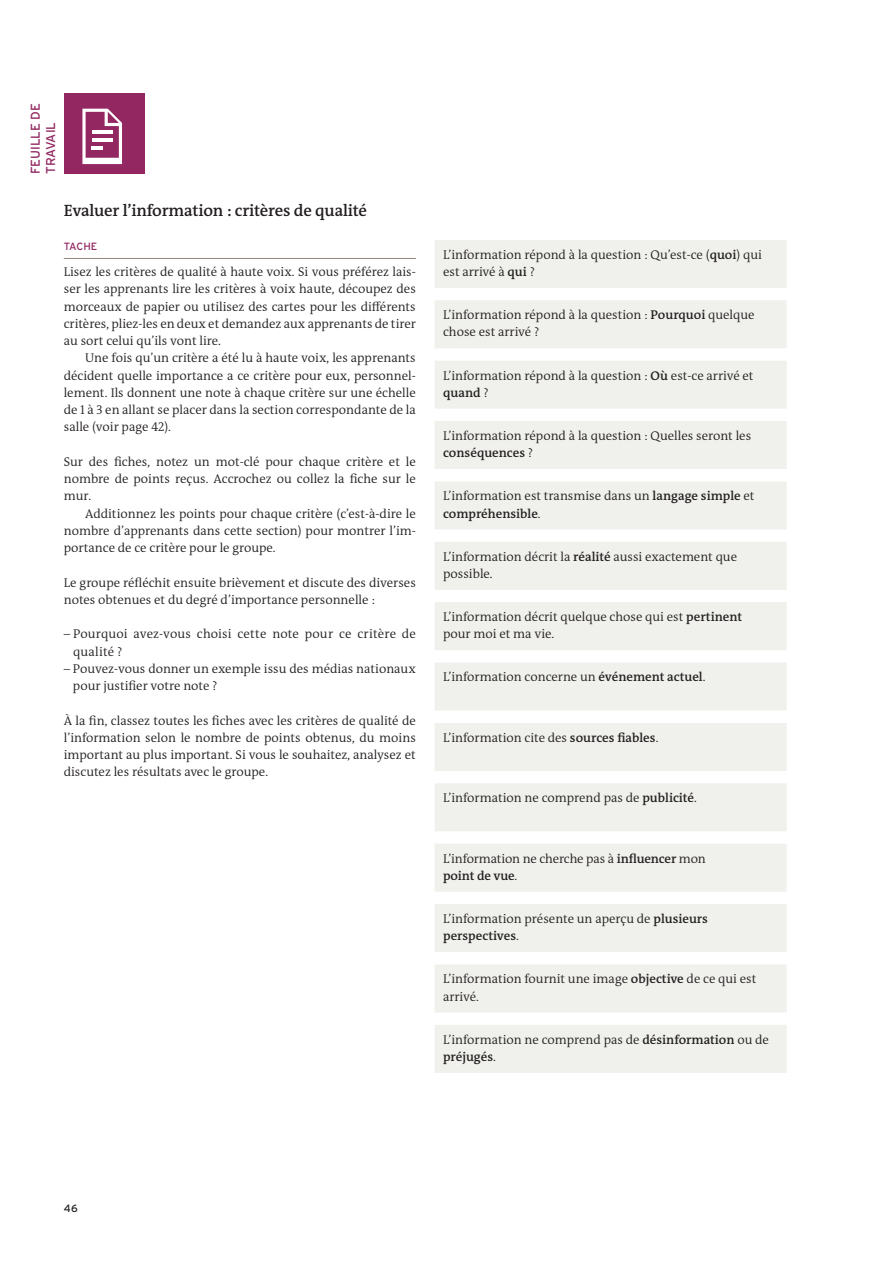
<style>
.page{position:relative;width:893px;height:1263px;background:#fff}
.page>*{position:absolute;margin:0;border:0;box-sizing:border-box;transform-origin:0 0}
.t1{font:600 16.5px "DW The Antiqua B W6";letter-spacing:-.01em;color:#231f20}
.t2{font:300 12.75px/17.2px "DW The Antiqua B W4";color:#231f20}
.t3{font:600 12.75px "DW The Antiqua B W6";color:#231f20}
.t4{font:12.75px/15.3px "Interstate DW";color:#922761}
.t5{font:10.5px "Interstate DW";letter-spacing:-.01em;color:#922761}
.t6{font:10.5px "Interstate DW";color:#231f20}
.s1{font-family:"DW The Antiqua B W6";font-weight:600}
.s2{font-family:"DW The Antiqua B W4";font-weight:300}
</style>
<div class="page">
<hr style="left:64px;top:258px;width:352px;height:1px;background:#918779">
<div style="left:435px;top:240px;width:352px;height:48px;background:#f0f0ec"></div>
<div style="left:435px;top:300px;width:352px;height:48px;background:#f0f0ec"></div>
<div style="left:435px;top:361px;width:352px;height:48px;background:#f0f0ec"></div>
<div style="left:435px;top:421px;width:352px;height:48px;background:#f0f0ec"></div>
<div style="left:435px;top:481px;width:352px;height:48px;background:#f0f0ec"></div>
<div style="left:435px;top:542px;width:352px;height:48px;background:#f0f0ec"></div>
<div style="left:435px;top:602px;width:352px;height:48px;background:#f0f0ec"></div>
<div style="left:435px;top:662px;width:352px;height:48px;background:#f0f0ec"></div>
<div style="left:435px;top:723px;width:352px;height:48px;background:#f0f0ec"></div>
<div style="left:435px;top:783px;width:352px;height:48px;background:#f0f0ec"></div>
<div style="left:435px;top:844px;width:352px;height:48px;background:#f0f0ec"></div>
<div style="left:435px;top:904px;width:352px;height:48px;background:#f0f0ec"></div>
<div style="left:435px;top:964px;width:352px;height:48px;background:#f0f0ec"></div>
<div style="left:435px;top:1025px;width:352px;height:48px;background:#f0f0ec"></div>
<div style="left:64px;top:94px;width:81px;height:80px;background:#922761"></div>
<svg style="left:82px;top:109px;width:40px;height:55px"></svg>
<p class="t4" style="left:28px;top:174px;width:72px;rotate:-90deg">FEUILLE DE<br>TRAVAIL</p>
<p class="t1" style="left:64px;top:199px;width:305px">Evaluer l’information : critères de qualité</p>
<p class="t5" style="left:64px;top:240px;width:35px">TACHE</p>
<p class="t2" style="left:64px;top:263px;width:354px;text-align:justify">Lisez les critères de qualité à haute voix. Si vous préférez lais&shy;ser les apprenants lire les critères à voix haute, découpez des morceaux de papier ou utilisez des cartes pour les différents critères, pliez-les en deux et demandez aux apprenants de tirer au sort celui qu’ils vont lire.</p>
<p class="t2" style="left:64px;top:349px;width:354px;text-align:justify;text-indent:21px">Une fois qu’un critère a été lu à haute voix, les apprenants décident quelle importance a ce critère pour eux, personnel&shy;lement. Ils donnent une note à chaque critère sur une échelle de 1 à 3 en allant se placer dans la section correspondante de la salle (voir page 42).</p>
<p class="t2" style="left:64px;top:453px;width:354px;text-align:justify">Sur des fiches, notez un mot-clé pour chaque critère et le nombre de points reçus. Accrochez ou collez la fiche sur le mur.</p>
<p class="t2" style="left:64px;top:505px;width:354px;text-align:justify;text-indent:21px">Additionnez les points pour chaque critère (c’est-à-dire le nombre d’apprenants dans cette section) pour montrer l’im&shy;portance de ce critère pour le groupe.</p>
<p class="t2" style="left:64px;top:574px;width:354px">Le groupe réfléchit ensuite brièvement et discute des diverses notes obtenues et du degré d’importance personnelle :</p>
<p class="t2" style="left:73px;top:625px;width:344px;text-indent:-9px">– Pourquoi avez-vous choisi cette note pour ce critère de qualité ?</p>
<p class="t2" style="left:73px;top:660px;width:344px;text-indent:-9px">– Pouvez-vous donner un exemple issu des médias nationaux pour justifier votre note ?</p>
<p class="t2" style="left:64px;top:712px;width:354px;text-align:justify">À la fin, classez toutes les fiches avec les critères de qualité de l’information selon le nombre de points obtenus, du moins important au plus important. Si vous le souhaitez, analysez et discutez les résultats avec le groupe.</p>
<p class="t2" style="left:443px;top:246px;width:320px">L’information répond à la question : Qu’est-ce (<span class="s1">quoi</span>) qui est arrivé à <span class="s1">qui</span> ?</p>
<p class="t2" style="left:443px;top:306px;width:313px">L’information répond à la question : <span class="s1">Pourquoi</span> quelque chose est arrivé ?</p>
<p class="t2" style="left:443px;top:367px;width:312px">L’information répond à la question : <span class="s1">Où</span> est-ce arrivé et</p>
<p class="t3" style="left:443px;top:384px;width:47px">quand <span class="s2">?</span></p>
<p class="t2" style="left:443px;top:427px;width:310px">L’information répond à la question : Quelles seront les</p>
<p class="t3" style="left:443px;top:445px;width:92px">conséquences <span class="s2">?</span></p>
<p class="t2" style="left:443px;top:487px;width:313px">L’information est transmise dans un <span class="s1">langage simple</span> et</p>
<p class="t3" style="left:443px;top:505px;width:99px">compréhensible<span class="s2">.</span></p>
<p class="t2" style="left:443px;top:548px;width:295px">L’information décrit la <span class="s1">réalité</span> aussi exactement que possible.</p>
<p class="t2" style="left:443px;top:608px;width:301px">L’information décrit quelque chose qui est <span class="s1">pertinent </span>pour moi et ma vie.</p>
<p class="t2" style="left:443px;top:669px;width:264px">L’information concerne un <span class="s1">événement actuel</span>.</p>
<p class="t2" style="left:443px;top:729px;width:217px">L’information cite des <span class="s1">sources fiables</span>.</p>
<p class="t2" style="left:443px;top:789px;width:255px">L’information ne comprend pas de <span class="s1">publicité</span>.</p>
<p class="t2" style="left:443px;top:850px;width:264px">L’information ne cherche pas à <span class="s1">influencer</span> mon</p>
<p class="t3" style="left:443px;top:867px;width:76px">point de vue<span class="s2">.</span></p>
<p class="t2" style="left:443px;top:910px;width:266px">L’information présente un aperçu de <span class="s1">plusieurs</span></p>
<p class="t3" style="left:443px;top:928px;width:77px">perspectives<span class="s2">.</span></p>
<p class="t2" style="left:443px;top:970px;width:315px">L’information fournit une image <span class="s1">objective</span> de ce qui est arrivé.</p>
<p class="t2" style="left:443px;top:1031px;width:327px">L’information ne comprend pas de <span class="s1">désinformation</span> ou de</p>
<p class="t3" style="left:443px;top:1048px;width:54px">préjugés<span class="s2">.</span></p>
<p class="t6" style="left:64px;top:1202px;width:15px">46</p>
</div>
